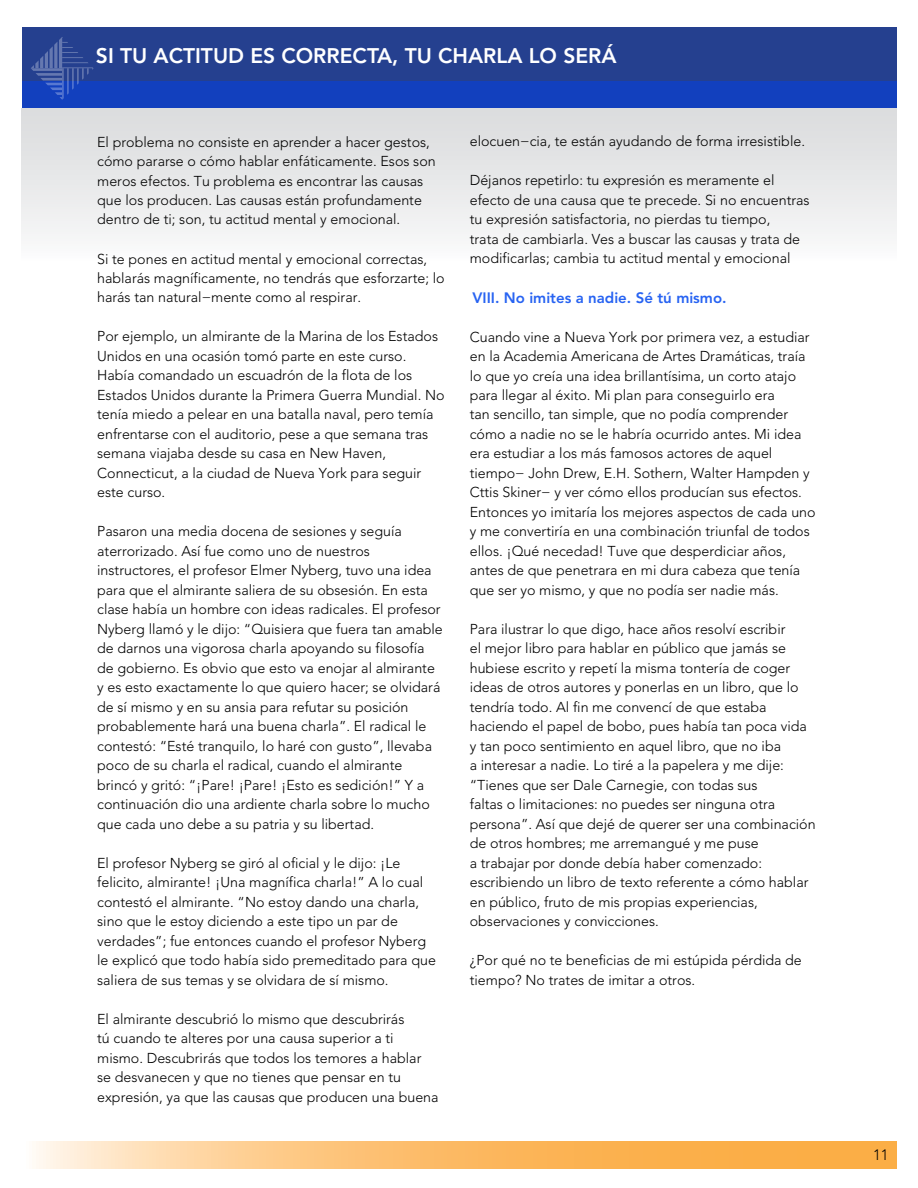
<style>
.page{position:relative;width:918px;height:1188px;background:#fff}
.page>*{position:absolute;margin:0;border:0;box-sizing:border-box;transform-origin:0 0}
.t1{font:800 21px "Avenir LT Std";color:#fff}
.t2{font:800 15px "Avenir LT Std";color:#2763f2}
.t3{font:300 15px "Avenir LT Std";color:#000}
.t4{font:300 14.25px/19.5px "Avenir LT Std";color:#000}
</style>
<div class="page">
<div style="left:22px;top:28px;width:874px;height:58px;background:#25408f"></div>
<svg style="left:36px;top:1142px;width:860px;height:26px;background:#fcc174"></svg>
<div style="left:22px;top:81px;width:874px;height:27px;background:#1240be"></div>
<div style="left:22px;top:108px;width:874px;height:154px;background:linear-gradient(to bottom,#d9dadc,#fafafb)"></div>
<svg style="left:31px;top:37px;width:63px;height:63px"></svg>
<h1 class="t1" style="left:96px;top:43px;width:71px">SI TU ACTIT</h1>
<h1 class="t1" style="left:213px;top:43px;width:115px">UD ES CORRECTA</h1>
<h1 class="t1" style="left:392px;top:43px;width:62px">, TU CHAR</h1>
<h1 class="t1" style="left:496px;top:43px;width:122px">LA LO SERÁ</h1>
<p class="t4" style="left:97px;top:132px;width:340px">El problema no consiste en aprender a hacer gestos, cómo pararse o cómo hablar enfáticamente. Esos son meros efectos. Tu problema es encontrar las causas que los producen. Las causas están profundamente dentro de ti; son, tu actitud mental y emocional.</p>
<p class="t4" style="left:97px;top:249px;width:349px">Si te pones en actitud mental y emocional correctas, hablarás magníficamente, no tendrás que esforzarte; lo harás tan natural−mente como al respirar.</p>
<p class="t4" style="left:97px;top:327px;width:349px">Por ejemplo, un almirante de la Marina de los Estados Unidos en una ocasión tomó parte en este curso.<br>Había comandado un escuadrón de la flota de los Estados Unidos durante la Primera Guerra Mundial. No tenía miedo a pelear en una batalla naval, pero temía enfrentarse con el auditorio, pese a que semana tras semana viajaba desde su casa en New Haven, Connecticut, a la ciudad de Nueva York para seguir este curso.</p>
<p class="t4" style="left:97px;top:522px;width:347px">Pasaron una media docena de sesiones y seguía aterrorizado. Así fue como uno de nuestros instructores, el profesor Elmer Nyberg, tuvo una idea para que el almirante saliera de su obsesión. En esta clase había un hombre con ideas radicales. El profesor Nyberg llamó y le dijo: “Quisiera que fuera tan amable de darnos una vigorosa charla apoyando su filosofía de gobierno. Es obvio que esto va enojar al almirante y es esto exactamente lo que quiero hacer; se olvidará de sí mismo y en su ansia para refutar su posición probablemente hará una buena charla”. El radical le contestó: “Esté tranquilo, lo haré con gusto”, llevaba poco de su charla el radical, cuando el almirante brincó y gritó: “¡Pare! ¡Pare! ¡Esto es sedición!” Y a continuación dio una ardiente charla sobre lo mucho que cada uno debe a su patria y su libertad.</p>
<p class="t4" style="left:97px;top:853px;width:340px">El profesor Nyberg se giró al oficial y le dijo: ¡Le felicito, almirante! ¡Una magnífica charla!” A lo cual contestó el almirante. “No estoy dando una charla, sino que le estoy diciendo a este tipo un par de verdades”; fue entonces cuando el profesor Nyberg le explicó que todo había sido premeditado para que saliera de sus temas y se olvidara de sí mismo.</p>
<p class="t4" style="left:97px;top:1009px;width:343px">El almirante descubrió lo mismo que descubrirás<br>tú cuando te alteres por una causa superior a ti mismo. Descubrirás que todos los temores a hablar se desvanecen y que no tienes que pensar en tu expresión, ya que las causas que producen una buena</p>
<p class="t4" style="left:470px;top:132px;width:337px">elocuen−cia, te están ayudando de forma irresistible.</p>
<p class="t4" style="left:470px;top:171px;width:341px">Déjanos repetirlo: tu expresión es meramente el efecto de una causa que te precede. Si no encuentras tu expresión satisfactoria, no pierdas tu tiempo,<br>trata de cambiarla. Ves a buscar las causas y trata de modificarlas; cambia tu actitud mental y emocional</p>
<p class="t2" style="left:472px;top:288px;width:256px">VIII. NO IMITES A NADIE. SÉ TÚ MISMO.</p>
<p class="t4" style="left:470px;top:327px;width:347px">Cuando vine a Nueva York por primera vez, a estudiar en la Academia Americana de Artes Dramáticas, traía lo que yo creía una idea brillantísima, un corto atajo para llegar al éxito. Mi plan para conseguirlo era<br>tan sencillo, tan simple, que no podía comprender cómo a nadie no se le habría ocurrido antes. Mi idea era estudiar a los más famosos actores de aquel tiempo− John Drew, E.H. Sothern, Walter Hampden y Cttis Skiner− y ver cómo ellos producían sus efectos.<br>Entonces yo imitaría los mejores aspectos de cada uno y me convertiría en una combinación triunfal de todos ellos. ¡Qué necedad! Tuve que desperdiciar años, antes de que penetrara en mi dura cabeza que tenía que ser yo mismo, y que no podía ser nadie más.</p>
<p class="t4" style="left:470px;top:619px;width:347px">Para ilustrar lo que digo, hace años resolví escribir<br>el mejor libro para hablar en público que jamás se hubiese escrito y repetí la misma tontería de coger ideas de otros autores y ponerlas en un libro, que lo tendría todo. Al fin me convencí de que estaba haciendo el papel de bobo, pues había tan poca vida y tan poco sentimiento en aquel libro, que no iba<br>a interesar a nadie. Lo tiré a la papelera y me dije: “Tienes que ser Dale Carnegie, con todas sus<br>faltas o limitaciones: no puedes ser ninguna otra persona”. Así que dejé de querer ser una combinación de otros hombres; me arremangué y me puse<br>a trabajar por donde debía haber comenzado: escribiendo un libro de texto referente a cómo hablar en público, fruto de mis propias experiencias, observaciones y convicciones.</p>
<p class="t4" style="left:470px;top:951px;width:334px">¿Por qué no te beneficias de mi estúpida pérdida de tiempo? No trates de imitar a otros.</p>
<p class="t3" style="left:873px;top:1146px;width:17px">11</p>
</div>
